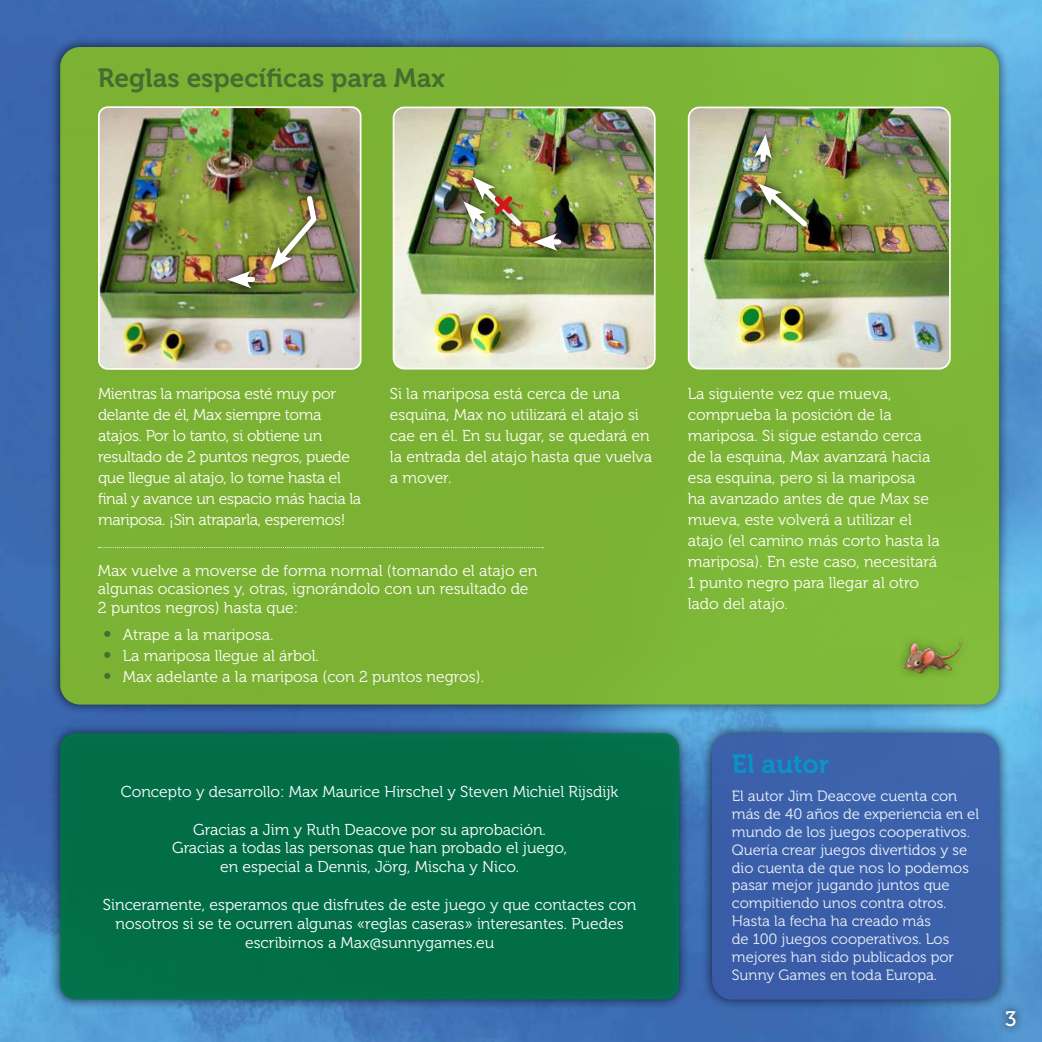
<style>
.page{position:relative;width:1042px;height:1042px;background:#fff}
.page>*{position:absolute;margin:0;border:0;box-sizing:border-box;transform-origin:0 0}
.t1{font:26.25px "Museo 700";color:#456d32}
.t2{font:26.25px "Museo 700";color:#0094c7}
.t3{font:21px "Museo 500";color:#fff}
.t4{font:15.75px/21px "Museo 300";color:#fffdf8}
.t5{font:15.75px/18.9px "Museo 300";color:#fff;text-align:center}
.t6{font:15.75px/21px "Museo 300";letter-spacing:-.02em;color:#fffdf8}
.t7{font:14.88px/17.8px "Museo 300";color:#fff}
.s1{font-size:21px;color:#456d32}
</style>
<div class="page">
<img style="left:0;top:0;width:1042px;height:1042px">
<div style="left:997px;top:1001px;width:27px;height:34px;background:#000;opacity:.88"></div>
<div style="left:701px;top:723px;width:308px;height:287px;background:#000;opacity:.75"></div>
<div style="left:712px;top:733px;width:287px;height:266px;background:#3a5ba7;border-radius:20px"></div>
<div style="left:50px;top:37px;width:960px;height:678px;background:#000;opacity:.75"></div>
<div style="left:60px;top:47px;width:939px;height:657px;background:#7bb234;border-radius:20px"></div>
<div style="left:893px;top:631px;width:78px;height:51px;background:#000;opacity:.35"></div>
<div style="left:50px;top:723px;width:640px;height:287px;background:#000;opacity:.75"></div>
<div style="left:60px;top:733px;width:619px;height:266px;background:#016e48;border-radius:15px"></div>
<svg style="left:98px;top:547px;width:445px;height:1px"></svg>
<img style="left:101px;top:109px;width:260px;height:260px">
<div style="left:98px;top:106px;width:263px;height:264px;border:2px solid #fffdf8;border-radius:9px"></div>
<img style="left:393px;top:107px;width:262px;height:262px">
<div style="left:393px;top:107px;width:262px;height:262px;border:2px solid #fffdf8;border-radius:11px"></div>
<div style="left:525px;top:225px;width:45px;height:34px;background:#000;opacity:.75"></div>
<svg style="left:533px;top:233px;width:25px;height:18px"></svg>
<div style="left:455px;top:193px;width:39px;height:40px;background:#000;opacity:.75"></div>
<div style="left:464px;top:168px;width:66px;height:67px;background:#000;opacity:.75"></div>
<img style="left:463px;top:177px;width:63px;height:54px">
<img style="left:689px;top:108px;width:260px;height:261px">
<div style="left:688px;top:107px;width:263px;height:262px;border:2px solid #fffdf8;border-radius:11px"></div>
<div style="left:261px;top:187px;width:64px;height:91px;background:#000;opacity:.75"></div>
<img style="left:270px;top:161px;width:49px;height:110px">
<div style="left:219px;top:262px;width:45px;height:35px;background:#000;opacity:.75"></div>
<div style="left:242px;top:277px;width:10px;height:5px;background:#fefefe"></div>
<svg style="left:227px;top:271px;width:24px;height:17px"></svg>
<div style="left:750px;top:175px;width:66px;height:61px;background:#000;opacity:.75"></div>
<img style="left:758px;top:183px;width:74px;height:55px">
<div style="left:746px;top:126px;width:34px;height:45px;background:#000;opacity:.75"></div>
<svg style="left:754px;top:132px;width:25px;height:33px"></svg>
<h1 class="t1" style="left:98px;top:63px;width:348px">Reglas específicas para Max</h1>
<p class="t6" style="left:98px;top:383px;width:265px">Mientras la mariposa esté muy por delante de él, Max siempre toma atajos. Por lo tanto, si obtiene un resultado de 2 puntos negros, puede que llegue al atajo, lo tome hasta el final y avance un espacio más hacia la mariposa. ¡Sin atraparla, esperemos!</p>
<p class="t4" style="left:390px;top:383px;width:264px">Si la mariposa está cerca de una esquina, Max no utilizará el atajo si cae en él. En su lugar, se quedará en la entrada del atajo hasta que vuelva a mover.</p>
<p class="t4" style="left:98px;top:561px;width:441px;line-height:18.9px">Max vuelve a moverse de forma normal (tomando el atajo en algunas ocasiones y, otras, ignorándolo con un resultado de<br>2 puntos negros) hasta que:</p>
<p class="t4" style="left:103px;top:624px;width:172px"><span class="s1">•</span> Atrape a la mariposa.</p>
<p class="t4" style="left:103px;top:645px;width:218px"><span class="s1">•</span> La mariposa llegue al árbol.</p>
<p class="t4" style="left:103px;top:666px;width:383px"><span class="s1">•</span> Max adelante a la mariposa (con 2 puntos negros).</p>
<p class="t5" style="left:121px;top:782px;width:499px">Concepto y desarrollo: Max Maurice Hirschel y Steven Michiel Rijsdijk</p>
<p class="t5" style="left:172px;top:820px;width:396px">Gracias a Jim y Ruth Deacove por su aprobación.<br>Gracias a todas las personas que han probado el juego, en especial a Dennis, Jörg, Mischa y Nico.</p>
<p class="t5" style="left:103px;top:895px;width:535px">Sinceramente, esperamos que disfrutes de este juego y que contactes con nosotros si se te ocurren algunas «reglas caseras» interesantes. Puedes escribirnos a Max@sunnygames.eu</p>
<p class="t4" style="left:688px;top:383px;width:253px">La siguiente vez que mueva, comprueba la posición de la mariposa. Si sigue estando cerca de la esquina, Max avanzará hacia esa esquina, pero si la mariposa<br>ha avanzado antes de que Max se mueva, este volverá a utilizar el atajo (el camino más corto hasta la mariposa). En este caso, necesitará<br>1 punto negro para llegar al otro lado del atajo.</p>
<h1 class="t2" style="left:732px;top:749px;width:99px">El autor</h1>
<p class="t7" style="left:732px;top:787px;width:249px">El autor Jim Deacove cuenta con más de 40 años de experiencia en el mundo de los juegos cooperativos.<br>Quería crear juegos divertidos y se dio cuenta de que nos lo podemos pasar mejor jugando juntos que compitiendo unos contra otros.<br>Hasta la fecha ha creado más<br>de 100 juegos cooperativos. Los mejores han sido publicados por<br>Sunny Games en toda Europa.</p>
<h2 class="t3" style="left:1005px;top:1007px;width:13px">3</h2>
</div>
